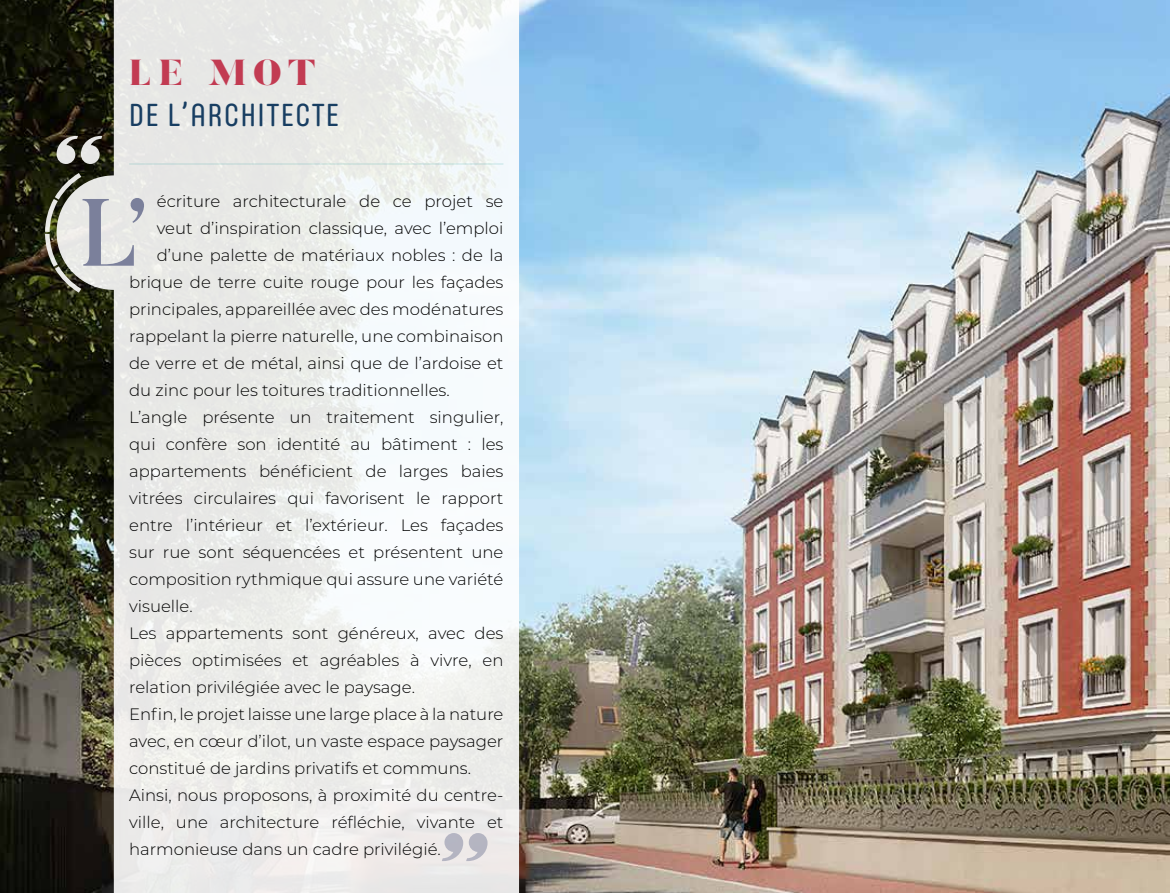
<style>
.page{position:relative;width:1170px;height:893px;background:#fff}
.page>*{position:absolute;margin:0;border:0;box-sizing:border-box;transform-origin:0 0}
.t1{font:900 36px "Butler";color:#c23b52}
.t2{font:condensed 31.5px "Core Mellow";letter-spacing:.05em;color:#183e62}
.t3{font:300 16.5px "Montserrat";color:#000}
</style>
<div class="page">
<img style="left:0;top:0;width:1169px;height:893px">
<svg style="left:57px;top:0;width:462px;height:893px;fill:#ebebe9"></svg>
<svg style="left:57px;top:136px;width:45px;height:28px"></svg>
<svg style="left:442px;top:833px;width:45px;height:28px"></svg>
<hr style="left:129px;top:163px;width:374px;height:2px;background:#008e8d">
<svg style="left:44px;top:171px;width:102px;height:123px;background:#afb0ac"></svg>
<h1 class="t1" style="left:129px;top:50px;width:188px">LE MOT</h1>
<h2 class="t2" style="left:129px;top:92px;width:211px">DE L’ARCHITECTE</h2>
<p class="t3" style="left:157px;top:190px;width:348px">écriture architecturale de ce projet se</p>
<p class="t3" style="left:157px;top:217px;width:348px">veut d’inspiration classique, avec l’emploi</p>
<p class="t3" style="left:157px;top:244px;width:348px">d’une palette de matériaux nobles : de la</p>
<p class="t3" style="left:129px;top:271px;width:376px">brique de terre cuite rouge pour les façades</p>
<p class="t3" style="left:129px;top:298px;width:376px">principales, appareillée avec des modénatures</p>
<p class="t3" style="left:129px;top:325px;width:376px">rappelant la pierre naturelle, une combinaison</p>
<p class="t3" style="left:129px;top:352px;width:376px">de verre et de métal, ainsi que de l’ardoise et</p>
<p class="t3" style="left:129px;top:379px;width:322px">du zinc pour les toitures traditionnelles.</p>
<p class="t3" style="left:129px;top:406px;width:376px">L’angle présente un traitement singulier,</p>
<p class="t3" style="left:129px;top:433px;width:376px">qui confère son identité au bâtiment : les</p>
<p class="t3" style="left:129px;top:460px;width:376px">appartements bénéficient de larges baies</p>
<p class="t3" style="left:129px;top:487px;width:376px">vitrées circulaires qui favorisent le rapport</p>
<p class="t3" style="left:129px;top:514px;width:376px">entre l’intérieur et l’extérieur. Les façades</p>
<p class="t3" style="left:129px;top:541px;width:376px">sur rue sont séquencées et présentent une</p>
<p class="t3" style="left:129px;top:568px;width:376px">composition rythmique qui assure une variété</p>
<p class="t3" style="left:129px;top:595px;width:65px">visuelle.</p>
<p class="t3" style="left:129px;top:622px;width:376px">Les appartements sont généreux, avec des</p>
<p class="t3" style="left:129px;top:649px;width:376px">pièces optimisées et agréables à vivre, en</p>
<p class="t3" style="left:129px;top:676px;width:287px">relation privilégiée avec le paysage.</p>
<p class="t3" style="left:129px;top:703px;width:376px">Enfin, le projet laisse une large place à la nature</p>
<p class="t3" style="left:129px;top:730px;width:376px">avec, en cœur d’ilot, un vaste espace paysager</p>
<p class="t3" style="left:129px;top:757px;width:343px">constitué de jardins privatifs et communs.</p>
<p class="t3" style="left:129px;top:784px;width:376px">Ainsi, nous proposons, à proximité du centre-</p>
<p class="t3" style="left:129px;top:811px;width:376px">ville, une architecture réfléchie, vivante et</p>
<p class="t3" style="left:129px;top:838px;width:313px">harmonieuse dans un cadre privilégié.</p>
</div>
